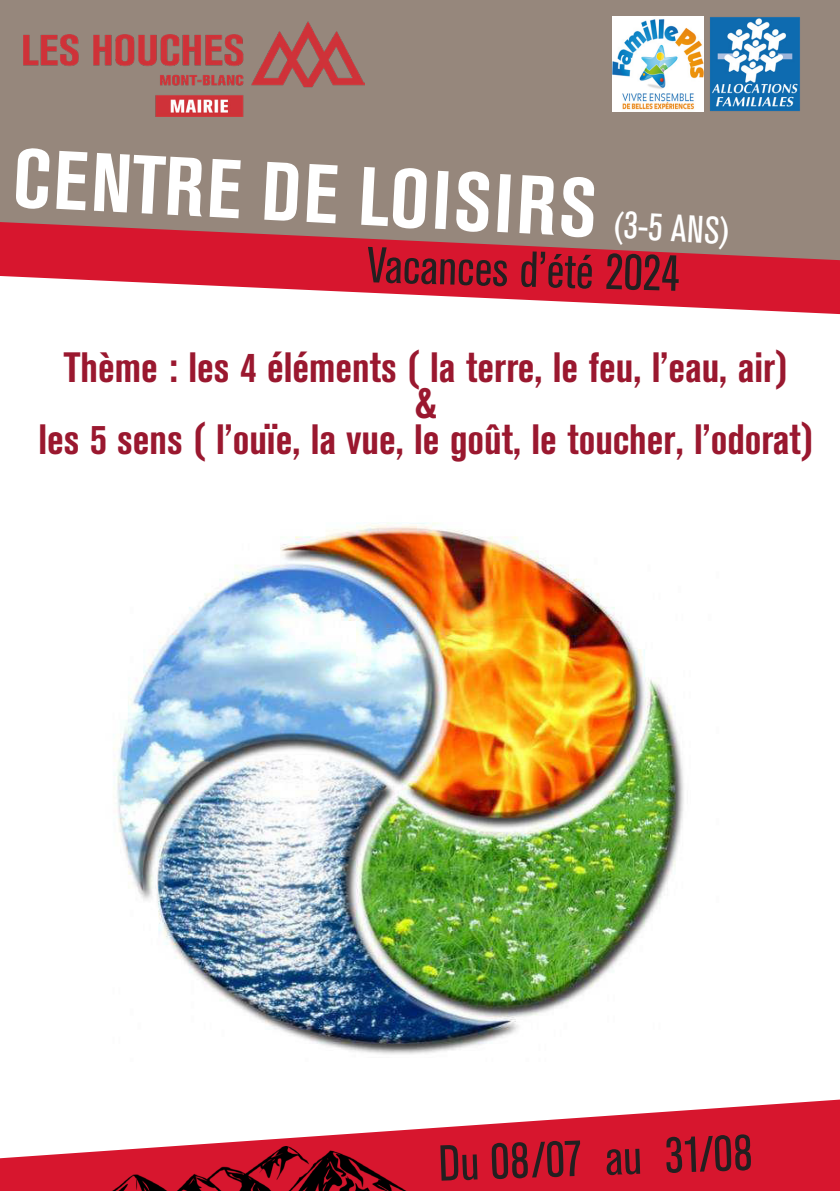
<style>
.page{position:relative;width:840px;height:1191px;background:#fff}
.page>*{position:absolute;margin:0;border:0;box-sizing:border-box;transform-origin:0 0}
.t1{font:700 condensed 82px "Akzidenz Grotesk BE";color:#fff}
.t2{font:condensed 50px "Akzidenz Grotesk BE";color:#231f20}
.t3{font:700 condensed 42px/36px "Akzidenz Grotesk BE";color:#9a182f;text-align:center}
.s1{font-weight:400;font-size:38px}
</style>
<div class="page">
<img style="left:113px;top:522px;width:571px;height:532px">
<div style="left:0;top:0;width:839px;height:272px;background:#96877c"></div>
<img style="left:23px;top:21px;width:341px;height:96px">
<svg style="left:0;top:1099px;width:839px;height:92px;fill:#d7162e"></svg>
<svg style="left:0;top:222px;width:839px;height:92px;fill:#d7162e"></svg>
<img style="left:67px;top:1146px;width:341px;height:45px">
<img style="left:710px;top:17px;width:89px;height:94px">
<img style="left:612px;top:16px;width:91px;height:96px">
<h1 class="t1" style="left:16px;top:131px;width:720px;rotate:3deg">CENTRE DE LOISIRS <span class="s1">(3-5 ANS)</span></h1>
<p class="t2" style="left:368px;top:236px;width:314px;rotate:2deg">Vacances d’été 2024</p>
<p class="t3" style="left:38px;top:350px;width:776px">Thème : les 4 éléments ( la terre, le feu, l’eau, air)<br>&amp;<br>les 5 sens ( l’ouïe, la vue, le goût, le toucher, l’odorat)</p>
<p class="t2" style="left:437px;top:1135px;width:315px;rotate:-2deg">Du 08/07 au 31/08</p>
</div>
